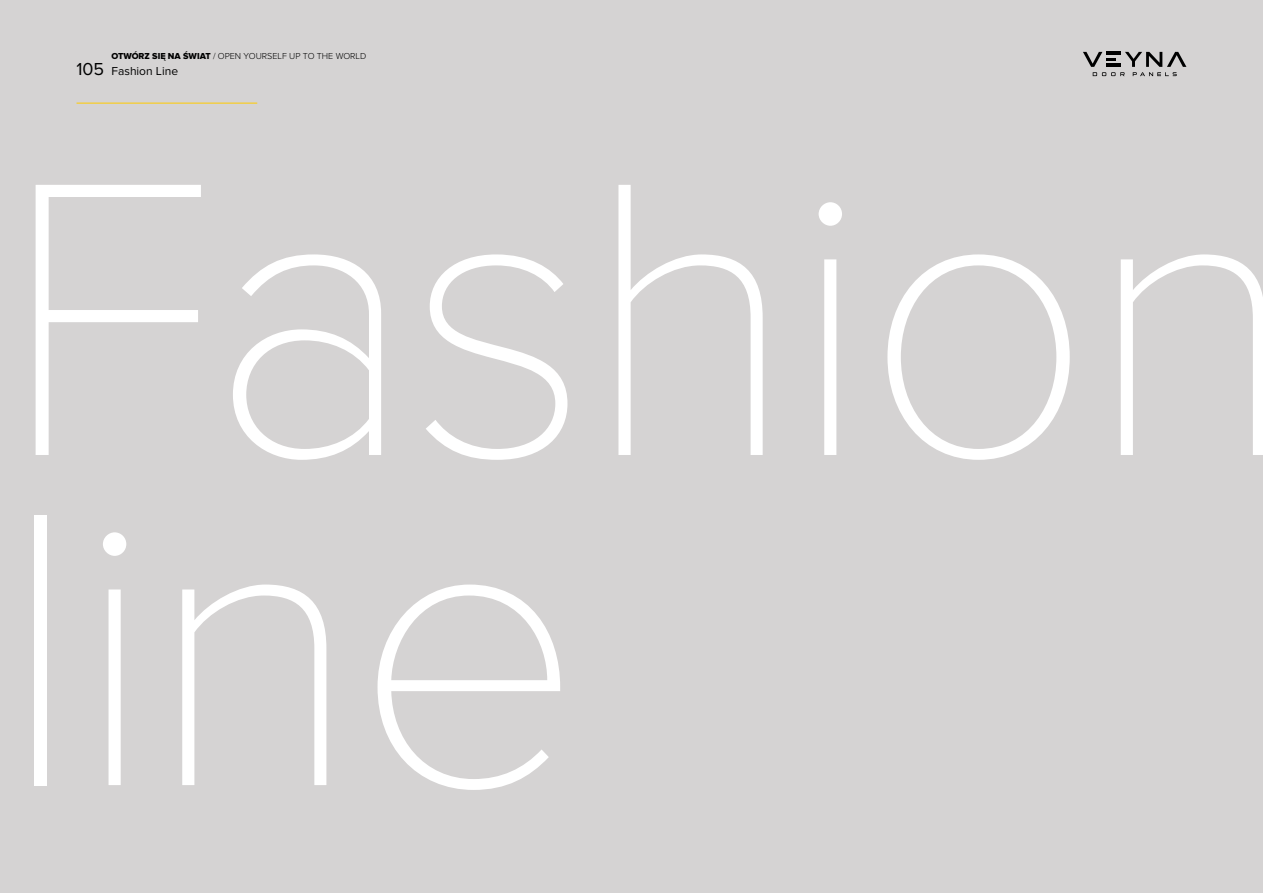
<style>
.page{position:relative;width:1263px;height:893px;background:#d5d3d3}
.page>*{position:absolute;margin:0;border:0;box-sizing:border-box;transform-origin:0 0}
.t1{font:100 405px/330.1px "Proxima Nova T";letter-spacing:-.02em;color:#fff}
.t2{font:18px "Proxima Nova";color:#000}
.t3{font:12px "Proxima Nova";color:#000}
.t4{font:300 9px "Proxima Nova";color:#000}
.s1{font-family:"Proxima Nova Extrabld";font-weight:400}
</style>
<div class="page">
<svg style="left:1083px;top:52px;width:103px;height:24px"></svg>
<hr style="left:77px;top:103px;width:180px;height:1px;background:#ffcb00">
<h2 class="t2" style="left:77px;top:59px;width:29px">105</h2>
<p class="t4" style="left:111px;top:51px;width:256px"><span class="s1">OTWÓRZ SIĘ NA ŚWIAT</span> / OPEN YOURSELF UP TO THE WORLD</p>
<h3 class="t3" style="left:111px;top:65px;width:68px">Fashion Line</h3>
<h1 class="t1" style="left:0;top:159px;width:1301px">Fashion line</h1>
</div>
